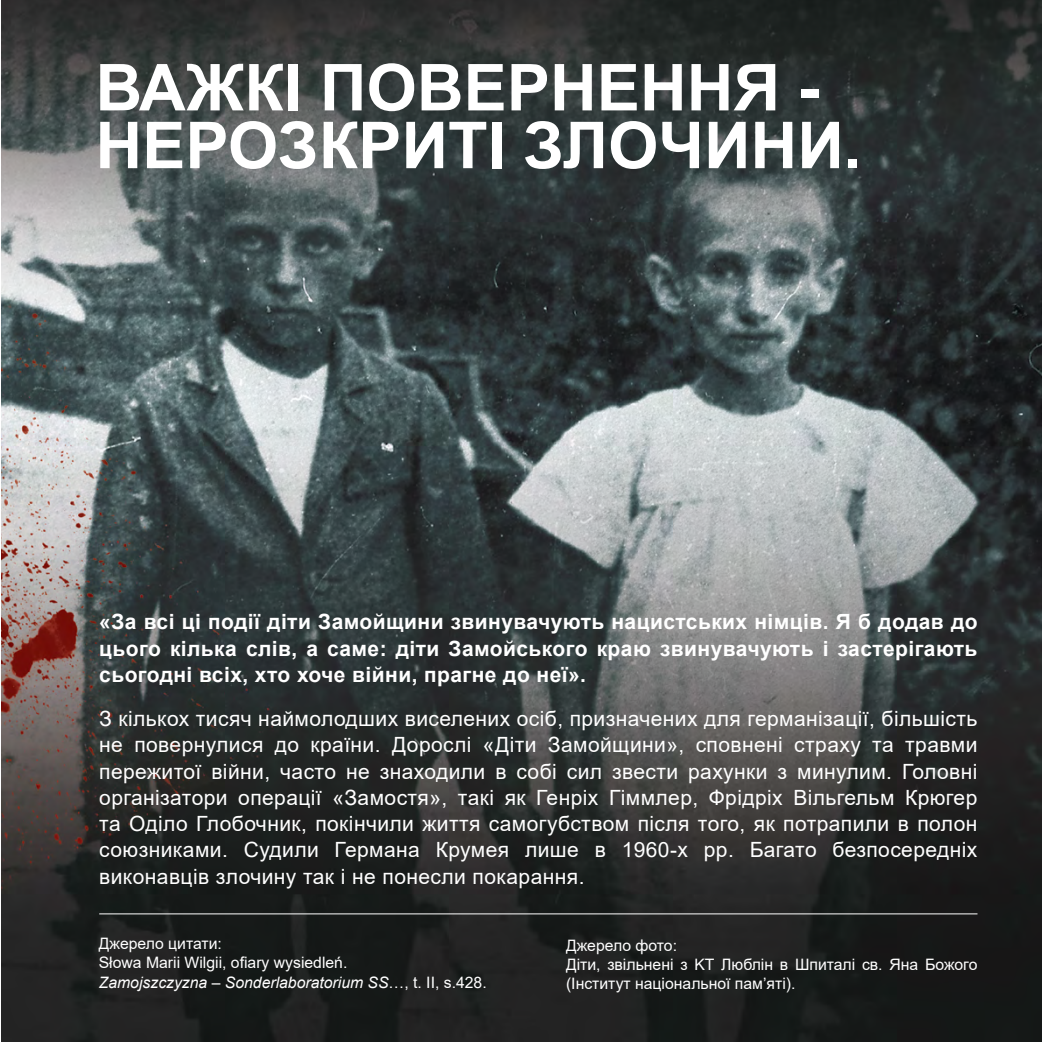
<style>
.page{position:relative;width:1042px;height:1042px;background:#fff}
.page>*{position:absolute;margin:0;border:0;box-sizing:border-box;transform-origin:0 0}
.t1{font:700 64.75px/57.8px "Arial";color:#fff}
.t2{font:21px/26.2px "Arial";letter-spacing:.02em;color:#fff;text-align:justify}
.t3{font:700 21px/26.2px "Arial";letter-spacing:.02em;color:#fff;text-align:justify}
.t4{font:15.75px/19.2px "Arial";color:#fff}
.s1{font-style:italic}
</style>
<div class="page">
<img style="left:1px;top:0;width:1041px;height:1042px">
<hr style="left:99px;top:913px;width:878px;height:1px;background:#fff">
<h1 class="t1" style="left:95px;top:59px;width:768px">ВАЖКІ ПОВЕРНЕННЯ -<br>НЕРОЗКРИТІ ЗЛОЧИНИ.</h1>
<p class="t3" style="left:99px;top:609px;width:880px">«За всі ці події діти Замойщини звинувачують нацистських німців. Я б додав до цього кілька слів, а саме: діти Замойського краю звинувачують і застерігають сьогодні всіх, хто хоче війни, прагне до неї».</p>
<p class="t2" style="left:99px;top:705px;width:879px">З кількох тисяч наймолодших виселених осіб, призначених для германізації, більшість не повернулися до країни. Дорослі «Діти Замойщини», сповнені страху та травми пережитої війни, часто не знаходили в собі сил звести рахунки з минулим. Головні організатори операції «Замостя», такі як Генріх Гіммлер, Фрідріх Вільгельм Крюгер та Оділо Глобочник, покінчили життя самогубством після того, як потрапили в полон союзниками. Судили Германа Крумея лише в 1960-х рр. Багато безпосередніх виконавців злочину так і не понесли покарання.</p>
<p class="t4" style="left:99px;top:934px;width:389px">Джерело цитати:<br>Słowa Marii Wilgii, ofiary wysiedleń.<br><span class="s1">Zamojszczyzna – Sonderlaboratorium SS</span>…, t. II, s.428.</p>
<p class="t4" style="left:566px;top:935px;width:413px">Джерело фото:<br>Діти, звільнені з KТ Люблін в Шпиталі св. Яна Божого (Інститут національної пам’яті).</p>
</div>
